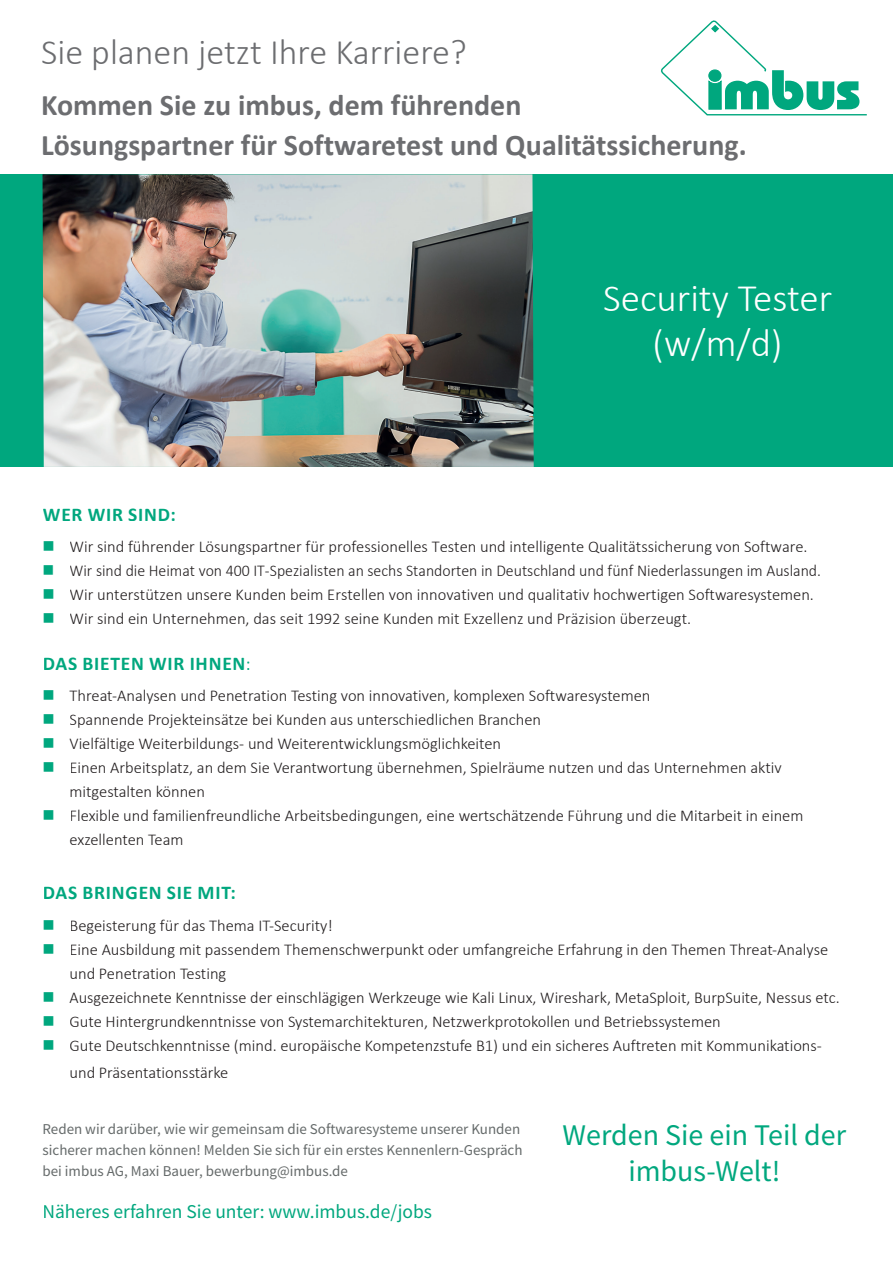
<style>
.page{position:relative;width:893px;height:1263px;background:#fff}
.page>*{position:absolute;margin:0;border:0;box-sizing:border-box;transform-origin:0 0}
.t1{font:300 39px/45px "Calibri";color:#fff;text-align:center}
.t2{font:300 36px "Calibri";color:#6c6d70}
.t3{font:700 30px/40.2px "Calibri";color:#6c6d70}
.t4{font:30px/36px "Source Sans Pro";color:#00a77e;text-align:center}
.t5{font:700 19.5px "Calibri";letter-spacing:.04em;color:#00a77e}
.t6{font:19.5px "Source Sans Pro";color:#00a77e}
.t7{font:300 16.5px/24px "Calibri";color:#231f20}
.t8{font:300 16.5px "Calibri";color:#231f20;scale:.96 1}
.t9{font:15px/21px "Source Sans Pro";color:#656a6a}
.s1{color:#00a77e}
.s2{font-weight:400;font-size:18px}
</style>
<div class="page">
<div style="left:0;top:174px;width:893px;height:293px;background:#00a77e"></div>
<img style="left:43px;top:174px;width:491px;height:293px">
<svg style="left:661px;top:20px;width:206px;height:95px"></svg>
<h2 class="t2" style="left:41px;top:30px;width:427px">Sie planen jetzt Ihre Karriere?</h2>
<h3 class="t3" style="left:41px;top:84px;width:707px">Kommen Sie zu imbus, dem führenden<br>Lösungspartner für Softwaretest und Qualitätssicherung.</h3>
<h1 class="t1" style="left:603px;top:275px;width:231px">Security Tester (w/m/d)</h1>
<p class="t5" style="left:43px;top:500px;width:135px">WER WIR SIND:</p>
<p class="t7" style="left:43px;top:534px;width:767px"><span class="s1">■</span> Wir sind führender Lösungspartner für professionelles Testen und intelligente Qualitätssicherung von Software.</p>
<p class="t8" style="left:43px;top:560px;width:812px"><span class="s1">■</span> Wir sind die Heimat von 400 IT-Spezialisten an sechs Standorten in Deutschland und fünf Niederlassungen im Ausland.</p>
<p class="t7" style="left:43px;top:582px;width:773px"><span class="s1">■</span> Wir unterstützen unsere Kunden beim Erstellen von innovativen und qualitativ hochwertigen Softwaresystemen.</p>
<p class="t7" style="left:43px;top:606px;width:650px"><span class="s1">■</span> Wir sind ein Unternehmen, das seit 1992 seine Kunden mit Exzellenz und Präzision überzeugt.</p>
<p class="t5" style="left:43px;top:649px;width:209px">DAS BIETEN WIR IHNEN<span class="s2">:</span></p>
<p class="t7" style="left:43px;top:683px;width:609px"><span class="s1">■</span> Threat-Analysen und Penetration Testing von innovativen, komplexen Softwaresystemen</p>
<p class="t7" style="left:43px;top:707px;width:500px"><span class="s1">■</span> Spannende Projekteinsätze bei Kunden aus unterschiedlichen Branchen</p>
<p class="t7" style="left:43px;top:731px;width:460px"><span class="s1">■</span> Vielfältige Weiterbildungs- und Weiterentwicklungsmöglichkeiten</p>
<p class="t7" style="left:70px;top:755px;width:714px;text-indent:-27px"><span class="s1">■</span> Einen Arbeitsplatz, an dem Sie Verantwortung übernehmen, Spielräume nutzen und das Unternehmen aktiv mitgestalten können</p>
<p class="t7" style="left:70px;top:803px;width:735px;text-indent:-27px"><span class="s1">■</span> Flexible und familienfreundliche Arbeitsbedingungen, eine wertschätzende Führung und die Mitarbeit in einem exzellenten Team</p>
<p class="t5" style="left:43px;top:879px;width:195px">DAS BRINGEN SIE MIT:</p>
<p class="t7" style="left:43px;top:913px;width:292px"><span class="s1">■</span> Begeisterung für das Thema IT-Security!</p>
<p class="t7" style="left:70px;top:937px;width:760px;text-indent:-27px"><span class="s1">■</span> Eine Ausbildung mit passendem Themenschwerpunkt oder umfangreiche Erfahrung in den Themen Threat-Analyse und Penetration Testing</p>
<p class="t7" style="left:43px;top:985px;width:799px"><span class="s1">■</span> Ausgezeichnete Kenntnisse der einschlägigen Werkzeuge wie Kali Linux, Wireshark, MetaSploit, BurpSuite, Nessus etc.</p>
<p class="t7" style="left:43px;top:1009px;width:680px"><span class="s1">■</span> Gute Hintergrundkenntnisse von Systemarchitekturen, Netzwerkprotokollen und Betriebssystemen</p>
<p class="t7" style="left:70px;top:1031px;width:754px;line-height:27px;text-indent:-27px"><span class="s1">■</span> Gute Deutschkenntnisse (mind. europäische Kompetenzstufe B1) und ein sicheres Auftreten mit Kommunikations&shy;und Präsentationsstärke</p>
<p class="t9" style="left:43px;top:1118px;width:482px">Reden wir darüber, wie wir gemeinsam die Softwaresysteme unserer Kunden sicherer machen können! Melden Sie sich für ein erstes Kennenlern-Gespräch bei imbus AG, Maxi Bauer, bewerbung@imbus.de</p>
<p class="t6" style="left:43px;top:1199px;width:391px">Näheres erfahren Sie unter: www.imbus.de/jobs</p>
<h3 class="t4" style="left:563px;top:1117px;width:285px">Werden Sie ein Teil der imbus-Welt!</h3>
</div>
